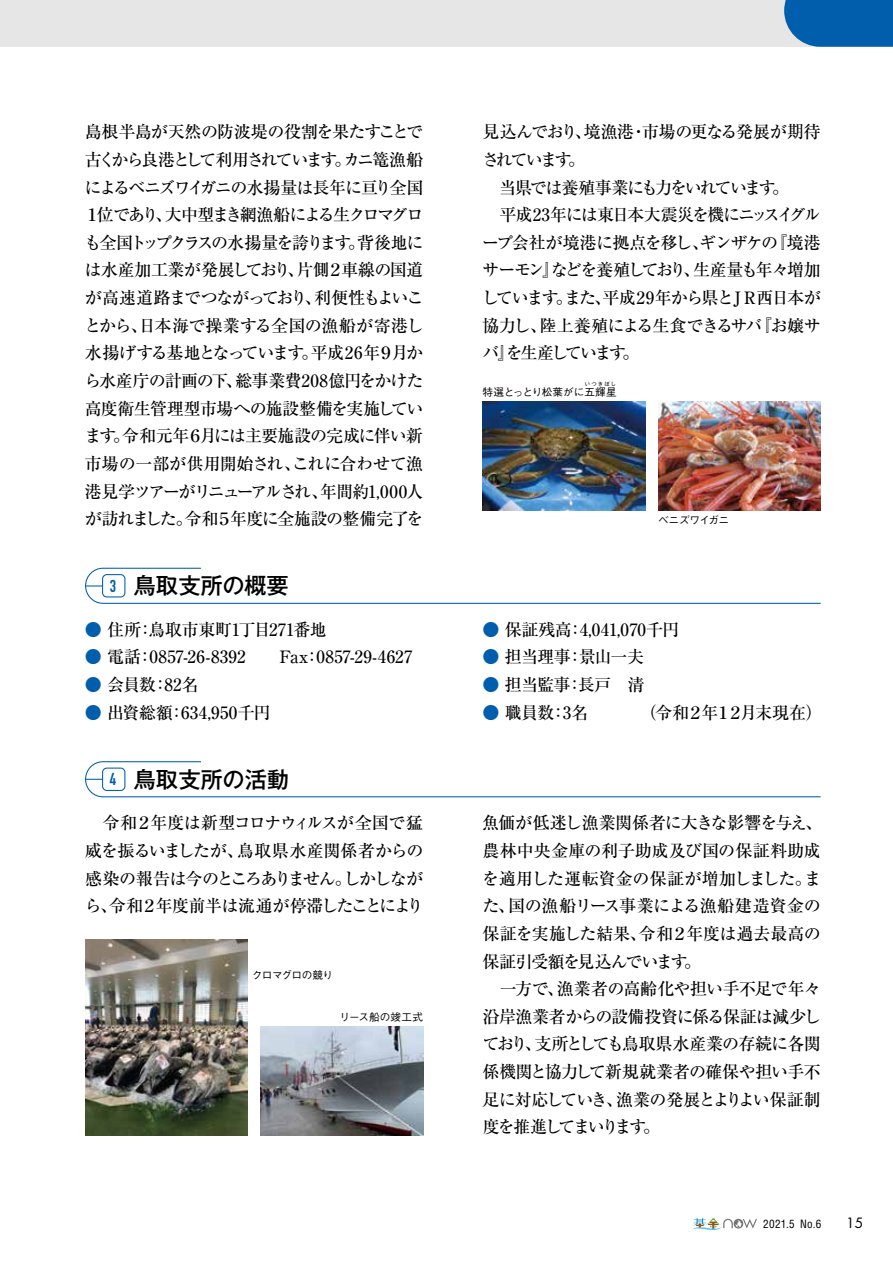
<style>
.page{position:relative;width:893px;height:1263px;background:#fff}
.page>*{position:absolute;margin:0;border:0;box-sizing:border-box;transform-origin:0 0}
.t1{font:500 22.35px "Gothic MB101 Pr 6 N";letter-spacing:-.005em;color:#000}
.t2{font:500 16.95px/27.6px "Ryumin Pr 6 N";letter-spacing:-.05em;color:#000;text-align:justify}
.t3{font:500 16.95px/27.6px "Ryumin Pr 6 N";letter-spacing:-.03em;color:#000}
.t4{font:500 16.95px/27.6px "Ryumin Pr 6 N";letter-spacing:-.085em;color:#000}
.t5{font:500 16.95px "Ryumin Pr 6 N";letter-spacing:.02em;color:#000}
.t6{font:500 16.95px "Ryumin Pr 6 N";letter-spacing:-.02em;color:#000}
.t7{font:500 16.95px "Ryumin Pr 6 N";letter-spacing:-.015em;color:#000}
.t8{font:500 16.95px "Ryumin Pr 6 N";letter-spacing:.01em;color:#000}
.t9{font:500 16.95px "Ryumin Pr 6 N";letter-spacing:-.14em;color:#000}
.t10{font:13.8px "Futura";color:#000}
.t11{font:condensed 11.1px "Helvetica";letter-spacing:.02em;color:#000}
.t12{font:500 10.65px "Gothic BBB Pr 6 N";letter-spacing:-.005em;color:#000}
.t13{font:500 10.65px "Gothic BBB Pr 6 N";letter-spacing:-.05em;color:#000}
.t14{font:500 10.65px "Gothic BBB Pr 6 N";color:#000}
.t15{font:500 10.65px "Gothic BBB Pr 6 N";letter-spacing:-.045em;color:#000}
.t16{font:500 5.25px "Gothic BBB Pr 6 N";letter-spacing:.22em;color:#000}
.s1{font-family:"DIN Condensed";font-weight:700;font-size:16.95px;color:#005ead}
.s2{color:#005ead}
</style>
<div class="page">
<svg style="left:692px;top:1218px;width:65px;height:12px"></svg>
<div style="left:0;top:0;width:893px;height:47px;background:#e6e6e6"></div>
<img style="left:483px;top:402px;width:162px;height:108px">
<img style="left:85px;top:940px;width:163px;height:195px">
<img style="left:260px;top:1027px;width:163px;height:108px">
<img style="left:658px;top:402px;width:163px;height:108px">
<svg style="left:784px;top:0;width:109px;height:47px;background:#0e66b0"></svg>
<svg style="left:85px;top:567px;width:736px;height:37px"></svg>
<svg style="left:85px;top:761px;width:736px;height:37px"></svg>
<p class="t2" style="left:84px;top:117px;width:341px">島根半島が天然の防波堤の役割を果たすことで古くから良港として利用されています。カニ篭漁船によるベニズワイガニの水揚量は長年に亘り全国１位であり、大中型まき網漁船による生クロマグロも全国トップクラスの水揚量を誇ります。背後地には水産加工業が発展しており、片側２車線の国道が高速道路までつながっており、利便性もよいことから、日本海で操業する全国の漁船が寄港し水揚げする基地となっています。平成26年９月から水産庁の計画の下、総事業費208億円をかけた高度衛生管理型市場への施設整備を実施しています。令和元年６月には主要施設の完成に伴い新市場の一部が供用開始され、これに合わせて漁港見学ツアーがリニューアルされ、年間約1,000人が訪れました。令和５年度に全施設の整備完了を</p>
<p class="t4" style="left:482px;top:117px;width:341px">見込んでおり、境漁港・市場の更なる発展が期待されています。<br>　当県では養殖事業にも力をいれています。<br>　平成23年には東日本大震災を機にニッスイグループ会社が境港に拠点を移し、ギンザケの『境港サーモン』などを養殖しており、生産量も年々増加しています。また、平成29年から県とＪＲ西日本が協力し、陸上養殖による生食できるサバ『お嬢サバ』を生産しています。</p>
<p class="t16" style="left:585px;top:380px;width:33px">いつきぼし</p>
<p class="t12" style="left:483px;top:384px;width:136px">特選とっとり松葉がに五輝星</p>
<p class="t15" style="left:658px;top:511px;width:73px">ベニズワイガニ</p>
<h1 class="t1" style="left:110px;top:567px;width:181px"><span class="s1">3</span> 鳥取支所の概要</h1>
<p class="t6" style="left:85px;top:616px;width:244px"><span class="s2">●</span> 住所：鳥取市東町1丁目271番地</p>
<p class="t5" style="left:85px;top:644px;width:329px"><span class="s2">●</span> 電話：0857-26-8392　　Fax：0857-29-4627</p>
<p class="t2" style="left:85px;top:670px;width:115px"><span class="s2">●</span> 会員数：82名</p>
<p class="t8" style="left:85px;top:699px;width:188px"><span class="s2">●</span> 出資総額：634,950千円</p>
<h1 class="t1" style="left:110px;top:761px;width:181px"><span class="s1">4</span> 鳥取支所の活動</h1>
<p class="t7" style="left:482px;top:616px;width:199px"><span class="s2">●</span> 保証残高：4,041,070千円</p>
<p class="t2" style="left:482px;top:643px;width:163px"><span class="s2">●</span> 担当理事：景山一夫</p>
<p class="t2" style="left:482px;top:670px;width:164px"><span class="s2">●</span> 担当監事：長戸　清</p>
<p class="t2" style="left:482px;top:698px;width:107px"><span class="s2">●</span> 職員数：3名</p>
<p class="t9" style="left:640px;top:699px;width:184px">（令和２年１２月末現在）</p>
<p class="t2" style="left:84px;top:808px;width:341px">　令和２年度は新型コロナウィルスが全国で猛威を振るいましたが、鳥取県水産関係者からの感染の報告は今のところありません。しかしながら、令和２年度前半は流通が停滞したことにより</p>
<p class="t3" style="left:482px;top:808px;width:342px">魚価が低迷し漁業関係者に大きな影響を与え、農林中央金庫の利子助成及び国の保証料助成を適用した運転資金の保証が増加しました。また、国の漁船リース事業による漁船建造資金の保証を実施した結果、令和２年度は過去最高の保証引受額を見込んでいます。<br>　一方で、漁業者の高齢化や担い手不足で年々沿岸漁業者からの設備投資に係る保証は減少しており、支所としても鳥取県水産業の存続に各関係機関と協力して新規就業者の確保や担い手不足に対応していき、漁業の発展とよりよい保証制度を推進してまいります。</p>
<p class="t13" style="left:252px;top:966px;width:83px">クロマグロの競り</p>
<p class="t14" style="left:339px;top:1009px;width:85px">リース船の竣工式</p>
<p class="t11" style="left:763px;top:1216px;width:60px">2021.5 No.6</p>
<p class="t10" style="left:846px;top:1214px;width:19px">15</p>
</div>
